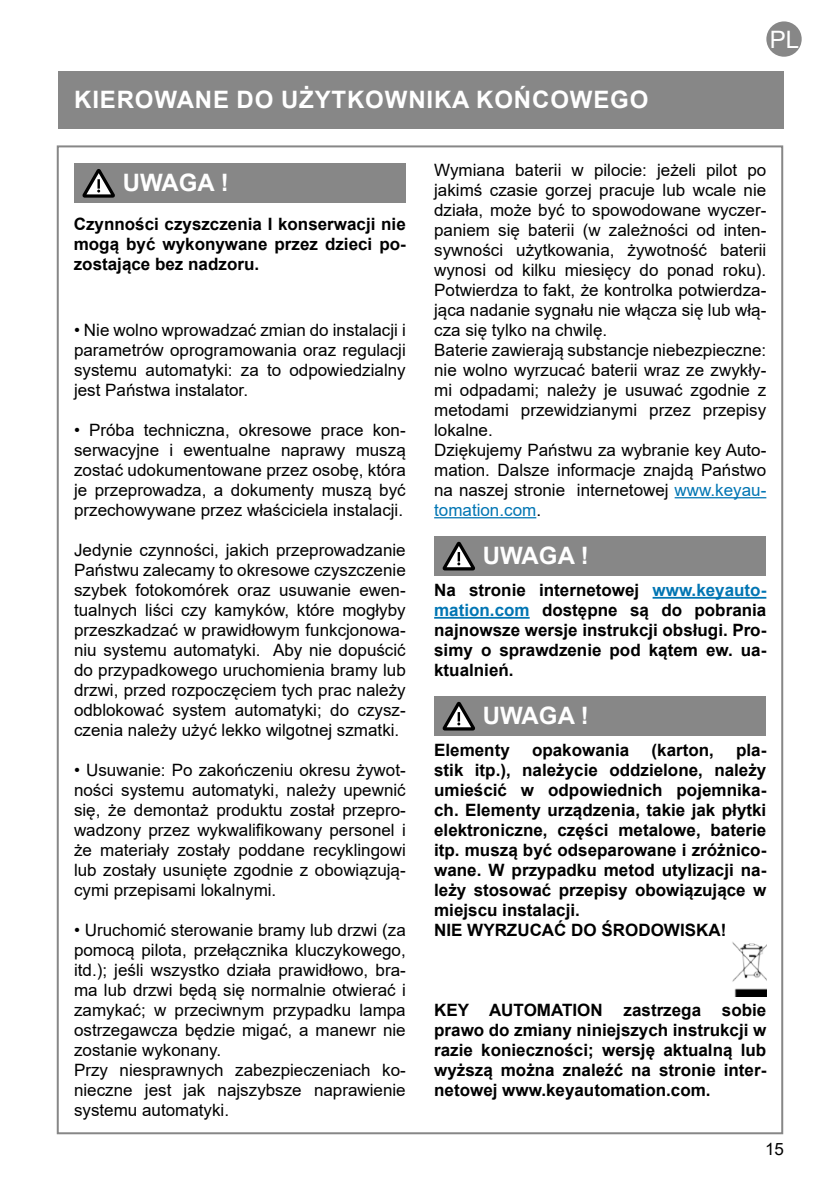
<style>
.page{position:relative;width:840px;height:1191px;background:#fff}
.page>*{position:absolute;margin:0;border:0;box-sizing:border-box;transform-origin:0 0}
.t1{font:700 24px "Arial";letter-spacing:.035em;color:#fff}
.t2{font:24px "Arial";color:#fff}
.t3{font:17px/20px "Arial";color:#000;text-align:justify}
.t4{font:700 17px/20px "Arial";color:#000;text-align:justify}
.s1{color:#0075b3}
</style>
<div class="page">
<div style="left:58px;top:71px;width:725px;height:58px;background:#878787"></div>
<div style="left:766px;top:21px;width:35px;height:36px;background:#878787;border-radius:50%"></div>
<div style="left:74px;top:163px;width:331px;height:40px;background:#878787"></div>
<svg style="left:82px;top:169px;width:33px;height:29px"></svg>
<hr style="left:674px;top:497px;width:92px;height:1px;background:#0075b3">
<hr style="left:434px;top:517px;width:102px;height:1px;background:#0075b3">
<hr style="left:652px;top:597px;width:114px;height:1px;background:#0075b3">
<hr style="left:434px;top:617px;width:95px;height:1px;background:#0075b3">
<div style="left:434px;top:536px;width:331px;height:40px;background:#878787"></div>
<svg style="left:442px;top:542px;width:33px;height:28px"></svg>
<div style="left:434px;top:696px;width:331px;height:40px;background:#878787"></div>
<svg style="left:442px;top:702px;width:33px;height:28px"></svg>
<img style="left:732px;top:942px;width:34px;height:54px">
<h1 class="t1" style="left:74px;top:82px;width:575px">KIEROWANE DO UŻYTKOWNIKA KOŃCOWEGO</h1>
<h1 class="t2" style="left:769px;top:23px;width:31px">PL</h1>
<h1 class="t1" style="left:123px;top:166px;width:107px">UWAGA !</h1>
<p class="t4" style="left:74px;top:214px;width:333px">Czynności czyszczenia I konserwacji nie mogą być wykonywane przez dzieci po&shy;zostające bez nadzoru.</p>
<p class="t3" style="left:74px;top:320px;width:333px">• Nie wolno wprowadzać zmian do instalacji i parametrów oprogramowania oraz regulacji systemu automatyki: za to odpowiedzialny jest Państwa instalator.</p>
<p class="t3" style="left:74px;top:420px;width:333px">• Próba techniczna, okresowe prace kon&shy;serwacyjne i ewentualne naprawy muszą zostać udokumentowane przez osobę, która je przeprowadza, a dokumenty muszą być przechowywane przez właściciela instalacji.</p>
<p class="t3" style="left:74px;top:540px;width:333px">Jedynie czynności, jakich przeprowadzanie Państwu zalecamy to okresowe czyszczenie szybek fotokomórek oraz usuwanie ewen&shy;tualnych liści czy kamyków, które mogłyby przeszkadzać w prawidłowym funkcjonowa&shy;niu systemu automatyki. Aby nie dopuścić do przypadkowego uruchomienia bramy lub drzwi, przed rozpoczęciem tych prac należy odblokować system automatyki; do czysz&shy;czenia należy użyć lekko wilgotnej szmatki.</p>
<p class="t3" style="left:74px;top:759px;width:333px">• Usuwanie: Po zakończeniu okresu żywot&shy;ności systemu automatyki, należy upewnić się, że demontaż produktu został przepro&shy;wadzony przez wykwalifikowany personel i że materiały zostały poddane recyklingowi lub zostały usunięte zgodnie z obowiązują&shy;cymi przepisami lokalnymi.</p>
<p class="t3" style="left:74px;top:919px;width:333px;text-align:left">• Uruchomić sterowanie bramy lub drzwi (za pomocą pilota, przełącznika kluczykowego, itd.); jeśli wszystko działa prawidłowo, bra&shy;ma lub drzwi będą się normalnie otwierać i zamykać; w przeciwnym przypadku lampa ostrzegawcza będzie migać, a manewr nie zostanie wykonany.<br>Przy niesprawnych zabezpieczeniach ko&shy;nieczne jest jak najszybsze naprawienie systemu automatyki.</p>
<p class="t3" style="left:434px;top:160px;width:333px;text-align:left">Wymiana baterii w pilocie: jeżeli pilot po jakimś czasie gorzej pracuje lub wcale nie działa, może być to spowodowane wyczer&shy;paniem się baterii (w zależności od inten&shy;sywności użytkowania, żywotność baterii wynosi od kilku miesięcy do ponad roku).<br>Potwierdza to fakt, że kontrolka potwierdza&shy;jąca nadanie sygnału nie włącza się lub włą&shy;cza się tylko na chwilę.<br>Baterie zawierają substancje niebezpieczne: nie wolno wyrzucać baterii wraz ze zwykły&shy;mi odpadami; należy je usuwać zgodnie z metodami przewidzianymi przez przepisy lokalne.<br>Dziękujemy Państwu za wybranie key Auto&shy;mation. Dalsze informacje znajdą Państwo na naszej stronie internetowej <span class="s1">www.keyau&shy;tomation.com</span>.</p>
<h1 class="t1" style="left:482px;top:539px;width:107px">UWAGA !</h1>
<p class="t4" style="left:434px;top:580px;width:333px">Na stronie internetowej <span class="s1">www.keyauto&shy;mation.com</span> dostępne są do pobrania najnowsze wersje instrukcji obsługi. Pro&shy;simy o sprawdzenie pod kątem ew. ua&shy;ktualnień.</p>
<h1 class="t1" style="left:482px;top:699px;width:107px">UWAGA !</h1>
<p class="t4" style="left:434px;top:740px;width:77px">Elementy</p>
<p class="t4" style="left:531px;top:740px;width:99px">opakowania</p>
<p class="t4" style="left:651px;top:740px;width:64px">(karton,</p>
<p class="t4" style="left:434px;top:740px;width:333px;text-align:left;text-indent:302px">pla&shy;stik itp.), należycie oddzielone, należy umieścić w odpowiednich pojemnika&shy;ch. Elementy urządzenia, takie jak płytki elektroniczne, części metalowe, baterie itp. muszą być odseparowane i zróżnico&shy;wane. W przypadku metod utylizacji na&shy;leży stosować przepisy obowiązujące w miejscu instalacji.<br>NIE WYRZUCAĆ DO ŚRODOWISKA!</p>
<p class="t4" style="left:434px;top:1000px;width:333px">KEY AUTOMATION zastrzega sobie prawo do zmiany niniejszych instrukcji w razie konieczności; wersję aktualną lub wyższą można znaleźć na stronie inter&shy;netowej www.keyautomation.com.</p>
<p class="t3" style="left:764px;top:1138px;width:20px">15</p>
</div>
